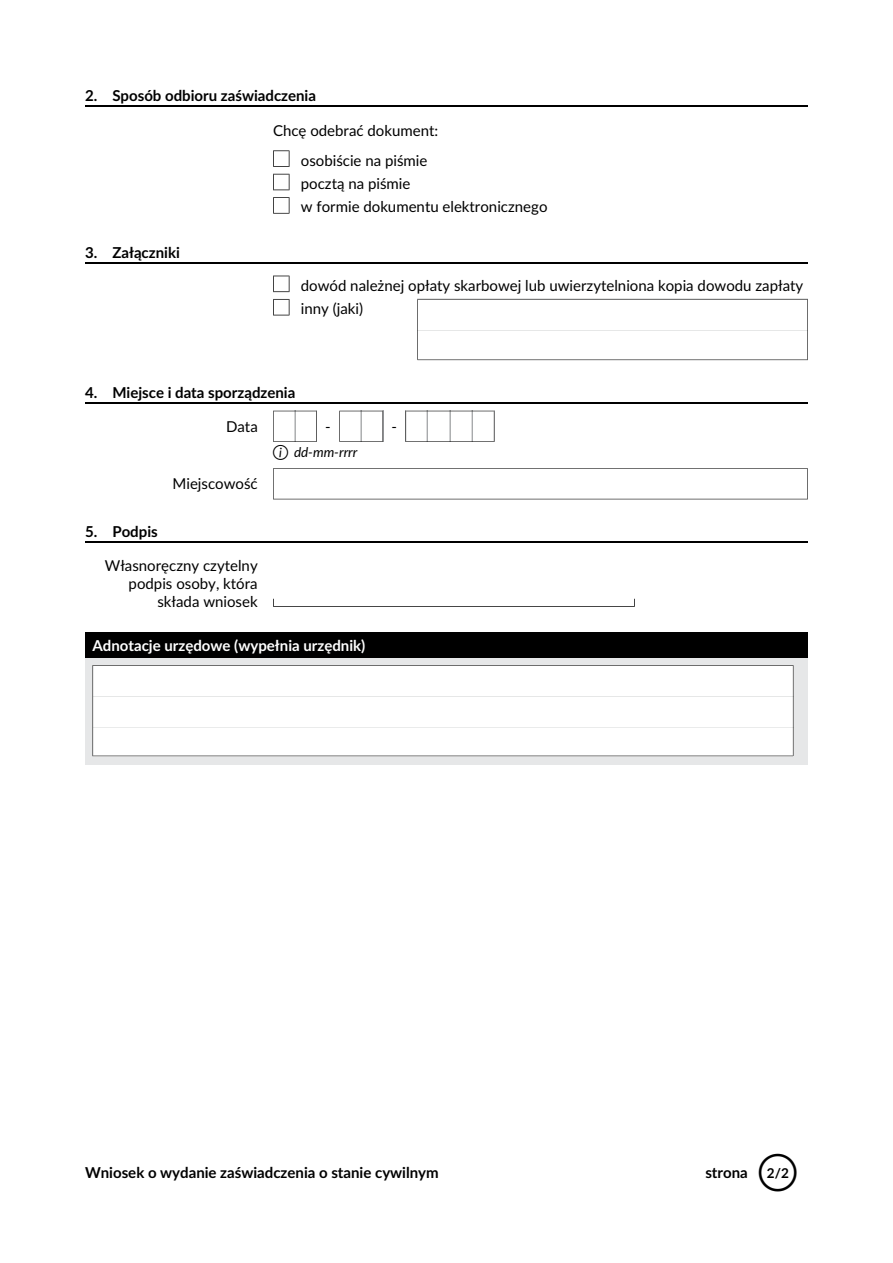
<style>
.page{position:relative;width:893px;height:1263px;background:#fff}
.page>*{position:absolute;margin:0;border:0;box-sizing:border-box;transform-origin:0 0}
.t1{font:42px "Docs";color:#000}
.t2{font:15px/23.4px "Lato";color:#000}
.t3{font:700 15px "Lato";color:#000}
.t4{font:700 15px "Lato";color:#fff}
.t5{font:italic 13.5px "Lato";color:#000}
.t6{font:700 13.5px "Lato";color:#000}
.s1{font-family:"Docs";font-style:normal;font-size:15px}
</style>
<div class="page">
<hr style="left:85px;top:106px;width:723px;height:1px;background:#000">
<hr style="left:85px;top:262px;width:723px;height:2px;background:#000">
<hr style="left:85px;top:402px;width:723px;height:1px;background:#000">
<hr style="left:85px;top:541px;width:723px;height:1px;background:#000">
<div style="left:85px;top:632px;width:723px;height:133px;background:#e6e7e8"></div>
<div style="left:85px;top:632px;width:723px;height:26px;background:#000"></div>
<div style="left:93px;top:665px;width:701px;height:92px;background:#fff"></div>
<svg style="left:273px;top:468px;width:535px;height:32px"></svg>
<svg style="left:273px;top:411px;width:44px;height:31px"></svg>
<svg style="left:339px;top:411px;width:45px;height:31px"></svg>
<svg style="left:406px;top:411px;width:89px;height:31px"></svg>
<svg style="left:417px;top:299px;width:391px;height:62px"></svg>
<svg style="left:273px;top:299px;width:17px;height:17px"></svg>
<svg style="left:273px;top:276px;width:17px;height:16px"></svg>
<svg style="left:273px;top:197px;width:17px;height:17px"></svg>
<svg style="left:273px;top:174px;width:17px;height:17px"></svg>
<svg style="left:273px;top:150px;width:17px;height:17px"></svg>
<svg style="left:273px;top:599px;width:362px;height:8px"></svg>
<p class="t3" style="left:85px;top:85px;width:233px">2. Sposób odbioru zaświadczenia</p>
<p class="t2" style="left:273px;top:118px;width:167px">Chcę odebrać dokument:</p>
<p class="t3" style="left:85px;top:242px;width:96px">3. Załączniki</p>
<p class="t2" style="left:301px;top:148px;width:248px">osobiście na piśmie<br>pocztą na piśmie<br>w formie dokumentu elektronicznego</p>
<p class="t2" style="left:301px;top:273px;width:504px">dowód należnej opłaty skarbowej lub uwierzytelniona kopia dowodu zapłaty inny (jaki)</p>
<p class="t3" style="left:85px;top:381px;width:212px">4. Miejsce i data sporządzenia</p>
<p class="t2" style="left:226px;top:414px;width:33px">Data</p>
<p class="t3" style="left:85px;top:520px;width:74px">5. Podpis</p>
<p class="t2" style="left:173px;top:471px;width:87px">Miejscowość</p>
<p class="t2" style="left:105px;top:556px;width:154px;line-height:18px;text-align:right">Własnoręczny czytelny podpis osoby, która składa wniosek</p>
<p class="t2" style="left:325px;top:415px;width:7px">-</p>
<p class="t2" style="left:391px;top:415px;width:7px">-</p>
<p class="t5" style="left:273px;top:443px;width:86px"><span class="s1">i</span> dd-mm-rrrr</p>
<p class="t4" style="left:93px;top:634px;width:274px">Adnotacje urzędowe (wypełnia urzędnik)</p>
<p class="t3" style="left:85px;top:1162px;width:355px">Wniosek o wydanie zaświadczenia o stanie cywilnym</p>
<p class="t3" style="left:705px;top:1162px;width:44px">strona</p>
<h1 class="t1" style="left:757px;top:1152px;width:44px">o</h1>
<p class="t6" style="left:767px;top:1163px;width:24px">/2 2</p>
</div>
